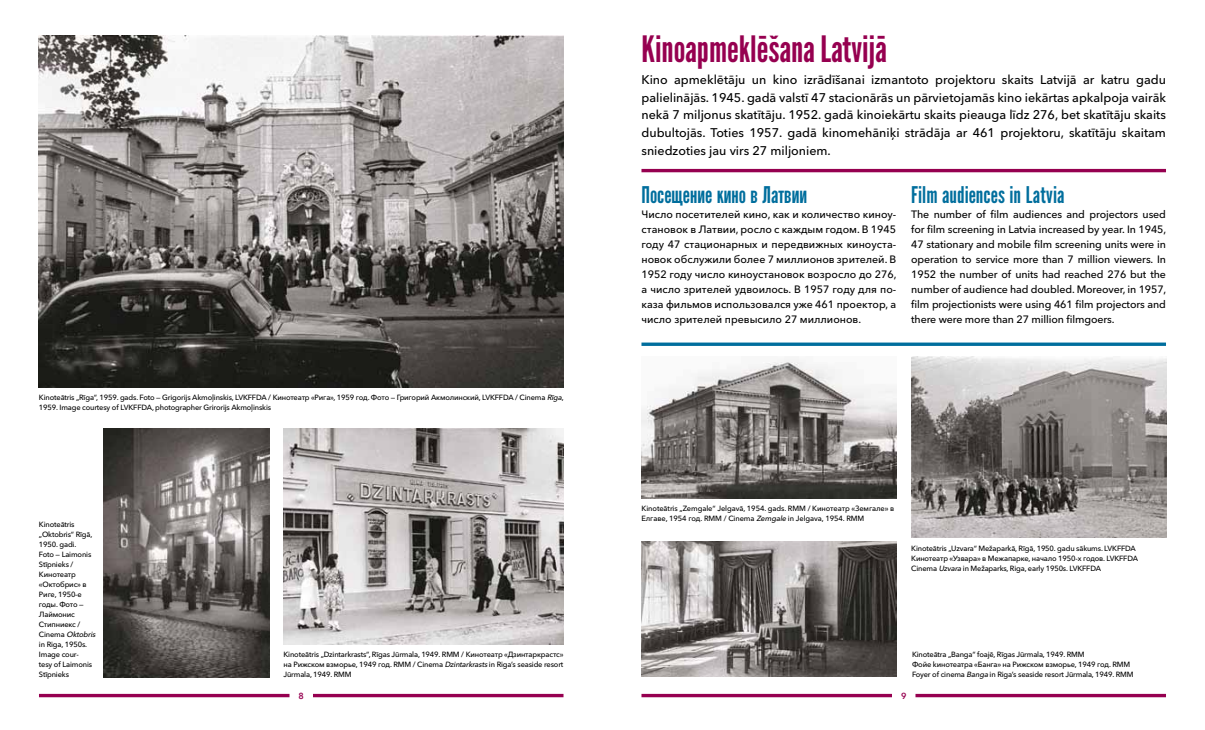
<style>
.page{position:relative;width:1205px;height:730px;background:#fff}
.page>*{position:absolute;margin:0;border:0;box-sizing:border-box;transform-origin:0 0}
.t1{font:36.25px "League Gothic";color:#960050}
.t2{font:22.5px "League Gothic";color:#006e9d}
.t3{font:500 12.5px/17.8px "Avenir Next Cyr";color:#000;text-align:justify}
.t4{font:500 10.62px/15px "Avenir Next Cyr";letter-spacing:-.01em;color:#000;text-align:justify}
.t5{font:600 8.75px "Avenir Next LT Pro";color:#960050}
.t6{font:500 7.5px/10px "Avenir Next Cyr";letter-spacing:-.02em;color:#000}
.s1{font-style:italic}
</style>
<div class="page">
<hr style="left:39px;top:694px;width:250px;height:3px;background:#960050">
<hr style="left:313px;top:694px;width:250px;height:3px;background:#960050">
<hr style="left:641px;top:694px;width:251px;height:3px;background:#960050">
<hr style="left:915px;top:694px;width:251px;height:3px;background:#960050">
<img style="left:641px;top:359px;width:255px;height:139px">
<img style="left:283px;top:429px;width:280px;height:215px">
<img style="left:104px;top:429px;width:165px;height:248px">
<img style="left:39px;top:35px;width:524px;height:352px">
<hr style="left:641px;top:169px;width:525px;height:3px;background:#960050">
<hr style="left:641px;top:343px;width:525px;height:3px;background:#006e9d">
<img style="left:911px;top:357px;width:255px;height:180px">
<img style="left:641px;top:541px;width:255px;height:136px">
<h1 class="t1" style="left:641px;top:28px;width:247px">Kinoapmeklēšana Latvijā</h1>
<p class="t3" style="left:641px;top:71px;width:526px">Kino apmeklētāju un kino izrādīšanai izmantoto projektoru skaits Latvijā ar katru gadu palielinājās. 1945. gadā valstī 47 stacionārās un pārvietojamās kino iekārtas apkalpoja vairāk nekā 7 miljonus skatītāju. 1952. gadā kinoiekārtu skaits pieauga līdz 276, bet skatītāju skaits dubultojās. Toties 1957. gadā kinomehāniķi strādāja ar 461 projektoru, skatītāju skaitam sniedzoties jau virs 27 miljoniem.</p>
<p class="t6" style="left:39px;top:393px;width:526px">Kinoteātris „Rīga“, 1959. gads. Foto — Grigorijs Akmoļinskis, LVKFFDA / Кинотеатр «Рига», 1959 год. Фото — Григорий Акмолинский, LVKFFDA / Cinema <span class="s1">Rīga</span>,<br>1959. Image courtesy of LVKFFDA, photographer Grirorijs Akmoļinskis</p>
<p class="t6" style="left:39px;top:519px;width:60px">Kinoteātris „Oktobris“ Rīgā,<br>1950. gadi.<br>Foto — Laimonis<br>Stīpnieks /<br>Кинотеатр «Октобрис» в<br>Риге, 1950-е годы. Фото —<br>Лаймонис<br>Стипниекс /<br>C i n e m a <span class="s1">Oktobris </span>in Riga, 1950s.<br>Image cour-<br>tesy of Laimonis<br>Stīpnieks</p>
<p class="t6" style="left:283px;top:649px;width:282px;text-align:justify">Kinoteātris „Dzintarkrasts“, Rīgas Jūrmala, 1949. RMM / Кинотеатр «Дзинтаркрастс» на Рижском взморье, 1949 год. RMM / Cinema <span class="s1">Dzintarkrasts</span>in Riga’s seaside resort Jūrmala, 1949. RMM</p>
<h2 class="t2" style="left:641px;top:182px;width:167px">Посещение кино в Латвии</h2>
<p class="t4" style="left:641px;top:207px;width:256px">Число посетителей кино, как и количество киноу&shy;становок в Латвии, росло с каждым годом. В 1945 году 47 стационарных и передвижных киноуста&shy;новок обслужили более 7 миллионов зрителей. В 1952 году число киноустановок возросло до 276, а число зрителей удвоилось. В 1957 году для по&shy;каза фильмов использовался уже 461 проектор, а число зрителей превысило 27 миллионов.</p>
<h2 class="t2" style="left:911px;top:182px;width:155px">Film audiences in Latvia</h2>
<p class="t4" style="left:911px;top:207px;width:257px">The number of film audiences and projectors used for film screening in Latvia increased by year. In 1945, 47 stationary and mobile film screening units were in operation to service more than 7 million viewers. In 1952 the number of units had reached 276 but the number of audience had doubled. Moreover, in 1957, film projectionists were using 461 film projectors and there were more than 27 million filmgoers.</p>
<p class="t6" style="left:641px;top:504px;width:254px">Kinoteātris „Zemgale“ Jelgavā, 1954. gads. RMM / Кинотеатр «Земгале» в<br>Елгаве, 1954 год. RMM / Cinema <span class="s1">Zemgale</span> in Jelgava, 1954. RMM</p>
<p class="t6" style="left:911px;top:544px;width:228px">Kinoteātris „Uzvara“ Mežaparkā, Rīgā, 1950. gadu sākums. LVKFFDA<br>Кинотеатр «Узвара» в Межапарке, начало 1950-х годов. LVKFFDA<br>Cinema <span class="s1">Uzvara</span> in Mežaparks, Riga, early 1950s. LVKFFDA</p>
<p class="t6" style="left:912px;top:649px;width:223px">Kinoteātra „Banga“ foajē, Rīgas Jūrmala, 1949. RMM<br>Фойе kинотеатра «Банга» на Рижском взморье, 1949 год. RMM<br>Foyer of cinema <span class="s1">Banga</span> in Riga’s seaside resort Jūrmala, 1949. RMM</p>
<p class="t5" style="left:299px;top:690px;width:7px">8</p>
<p class="t5" style="left:901px;top:690px;width:7px">9</p>
</div>
